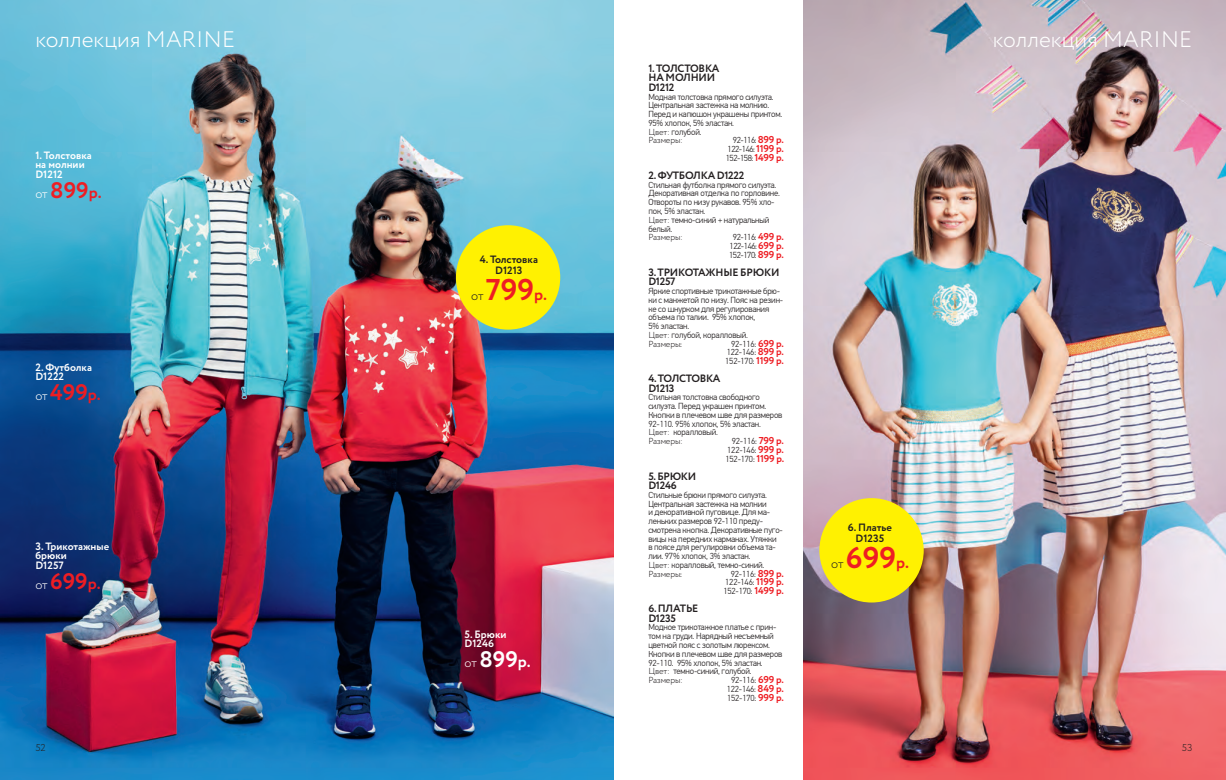
<style>
.page{position:relative;width:1226px;height:780px;background:#fff}
.page>*{position:absolute;margin:0;border:0;box-sizing:border-box;transform-origin:0 0}
.t1{font:700 30px "Circe";color:#ee1d23}
.t2{font:300 22.5px "Circe";color:#fff}
.t3{font:700 22.5px "Circe";color:#ee1d23}
.t4{font:700 22.5px "Circe";color:#fff}
.t5{font:300 12.5px "Circe";color:#231f20}
.t6{font:700 10.62px/9.4px "Circe";letter-spacing:-.03em;color:#231f20}
.t7{font:700 10.62px/9.4px "Circe";color:#fff}
.t8{font:700 10.62px/10.6px "Circe";color:#231f20;text-align:center}
.t9{font:300 10px "Circe";color:#231f20}
.t10{font:300 8.75px/8.8px "PF Din Text Pro";letter-spacing:-.02em;color:#231f20}
.t11{font:300 8.75px "Circe";letter-spacing:-.02em;color:#231f20}
.t12{font:300 8.75px/8.8px "PF Din Text Pro";letter-spacing:-.05em;color:#231f20;text-align:center}
.s1{font-weight:300;font-size:12.5px;color:#fff}
.s2{font-size:16.25px}
.s3{font-weight:300;font-size:12.5px}
.s4{font-family:"Circe"}
.s5{font-family:"Circe";font-weight:700;font-size:10px;color:#ee1d23}
.s6{font-family:"PF Din Text Pro"}
</style>
<div class="page">
<img style="left:0;top:0;width:613px;height:780px">
<div style="left:456px;top:225px;width:104px;height:104px;background:#fff101;border-radius:50%"></div>
<img style="left:804px;top:0;width:422px;height:780px">
<div style="left:819px;top:498px;width:105px;height:104px;background:#fff101;border-radius:50%"></div>
<h2 class="t2" style="left:35px;top:24px;width:201px">коллекция MARINE</h2>
<p class="t7" style="left:35px;top:151px;width:58px">1. Толстовка на молнии<br>D1212</p>
<h2 class="t3" style="left:35px;top:175px;width:68px"><span class="s1">от</span> 899<span class="s2">р.</span></h2>
<p class="t7" style="left:35px;top:363px;width:58px">2. Футболка<br>D1222</p>
<h2 class="t3" style="left:35px;top:377px;width:67px"><span class="s1">от</span> 499<span class="s2">р.</span></h2>
<p class="t7" style="left:35px;top:542px;width:75px">3. Трикотажные брюки<br>D1257</p>
<h2 class="t3" style="left:35px;top:565px;width:67px"><span class="s1">от</span> 699<span class="s2">р.</span></h2>
<p class="t8" style="left:480px;top:255px;width:60px">4. Толстовка<br>D1213</p>
<h3 class="t5" style="left:471px;top:288px;width:14px">от</h3>
<h1 class="t1" style="left:486px;top:270px;width:63px">799<span class="s2">р.</span></h1>
<p class="t7" style="left:465px;top:629px;width:44px">5. Брюки<br>D1246</p>
<h2 class="t4" style="left:465px;top:644px;width:68px"><span class="s3">от</span> 899<span class="s2">р.</span></h2>
<p class="t6" style="left:648px;top:64px;width:73px">1. ТОЛСТОВКА<br>НА МОЛНИИ<br>D1212</p>
<p class="t10" style="left:648px;top:92px;width:135px">Модная толстовка прямого силуэта.<br>Центральная застежка на молнию.<br>Перед и капюшон украшены принтом.<br>95% хлопок, 5% эластан.<br><span class="s4">Цвет:</span> голубой.</p>
<p class="t11" style="left:648px;top:135px;width:36px">Размеры:</p>
<p class="t10" style="left:726px;top:136px;width:60px;text-align:justify;text-indent:7px">92-116: <span class="s5">899 р.<br></span>122-146: <span class="s5">1199 р.<br></span>152-158: <span class="s5">1499 р.</span></p>
<p class="t6" style="left:648px;top:171px;width:97px">2. ФУТБОЛКА D1222</p>
<p class="t10" style="left:648px;top:180px;width:133px">Стильная футболка прямого силуэта.<br>Декоративная отделка по горловине.<br>Отвороты по низу рукавов. 95% хло&shy;пок, 5% эластан.<br><span class="s4">Цвет:</span> темно-синий + натуральный белый.</p>
<p class="t11" style="left:648px;top:231px;width:36px">Размеры:</p>
<p class="t12" style="left:729px;top:233px;width:56px">92-116: <span class="s5">499 р.<br></span>122-146: <span class="s5">699 р.<br></span>152-170: <span class="s5">899 р.</span></p>
<p class="t6" style="left:648px;top:268px;width:132px">3. ТРИКОТАЖНЫЕ БРЮКИ<br>D1257</p>
<p class="t10" style="left:648px;top:287px;width:136px">Яркие спортивные трикотажные брю&shy;ки с манжетой по низу. Пояс на резин&shy;ке со шнурком для регулирования объема по талии. 95% хлопок,<br>5% эластан.<br><span class="s4">Цвет:</span> голубой, коралловый.</p>
<p class="t11" style="left:648px;top:338px;width:35px">Размеры<span class="s6">:</span></p>
<p class="t10" style="left:725px;top:339px;width:60px;text-align:justify;text-indent:6px">92-116: <span class="s5">699 р.<br></span>122-146: <span class="s5">899 р.<br></span>152-170: <span class="s5">1199 р.</span></p>
<p class="t6" style="left:648px;top:374px;width:73px">4. ТОЛСТОВКА<br>D1213</p>
<p class="t10" style="left:648px;top:393px;width:135px">Стильная толстовка свободного силуэта. Перед украшен принтом.<br>Кнопки в плечевом шве для размеров<br>92-110. 95% хлопок, 5% эластан.<br><span class="s4">Цвет:</span> коралловый.</p>
<p class="t11" style="left:648px;top:435px;width:36px">Размеры:</p>
<p class="t10" style="left:725px;top:437px;width:60px;text-align:justify;text-indent:6px">92-116: <span class="s5">799 р.<br></span>122-146: <span class="s5">999 р.<br></span>152-170: <span class="s5">1199 р.</span></p>
<p class="t6" style="left:648px;top:472px;width:49px">5. БРЮКИ<br>D1246</p>
<p class="t10" style="left:648px;top:490px;width:136px">Стильные брюки прямого силуэта.<br>Центральная застежка на молнии<br>и декоративной пуговице. Для ма&shy;леньких размеров 92-110 преду&shy;смотрена кнопка. Декоративные пуго&shy;вицы на передних карманах. Утяжки<br>в поясе для регулировки объема та&shy;лии. 97% хлопок, 3% эластан.<br><span class="s4">Цвет:</span> коралловый, темно-синий.</p>
<p class="t11" style="left:648px;top:568px;width:35px">Размеры<span class="s6">:</span></p>
<p class="t10" style="left:723px;top:569px;width:62px;text-align:justify;text-indent:7px">92-116: <span class="s5">899 р.<br></span>122-146: <span class="s5">1199 р.<br></span>152-170: <span class="s5">1499 р.</span></p>
<p class="t6" style="left:648px;top:604px;width:51px">6. ПЛАТЬЕ<br>D1235</p>
<p class="t10" style="left:648px;top:623px;width:135px">Модное трикотажное платье с прин&shy;том на груди. Нарядный несъемный цветной пояс с золотым люрексом.<br>Кнопки в плечевом шве для размеров<br>92-110. 95% хлопок, 5% эластан.<br><span class="s4">Цвет:</span> темно-синий, голубой.</p>
<p class="t11" style="left:648px;top:674px;width:36px">Размеры:</p>
<p class="t10" style="left:727px;top:675px;width:59px;text-align:center">92-116: <span class="s5">699 р.<br></span>122-146: <span class="s5">849 р.<br></span>152-170: <span class="s5">999 р.</span></p>
<p class="t8" style="left:848px;top:522px;width:46px">6. Платье<br>D1235</p>
<h1 class="t1" style="left:846px;top:537px;width:65px">699<span class="s2">р.</span></h1>
<h3 class="t5" style="left:831px;top:555px;width:14px">от</h3>
<h2 class="t2" style="left:993px;top:24px;width:201px">коллекция MARINE</h2>
<p class="t9" style="left:35px;top:740px;width:12px">52</p>
<p class="t9" style="left:1182px;top:740px;width:12px">53</p>
</div>
